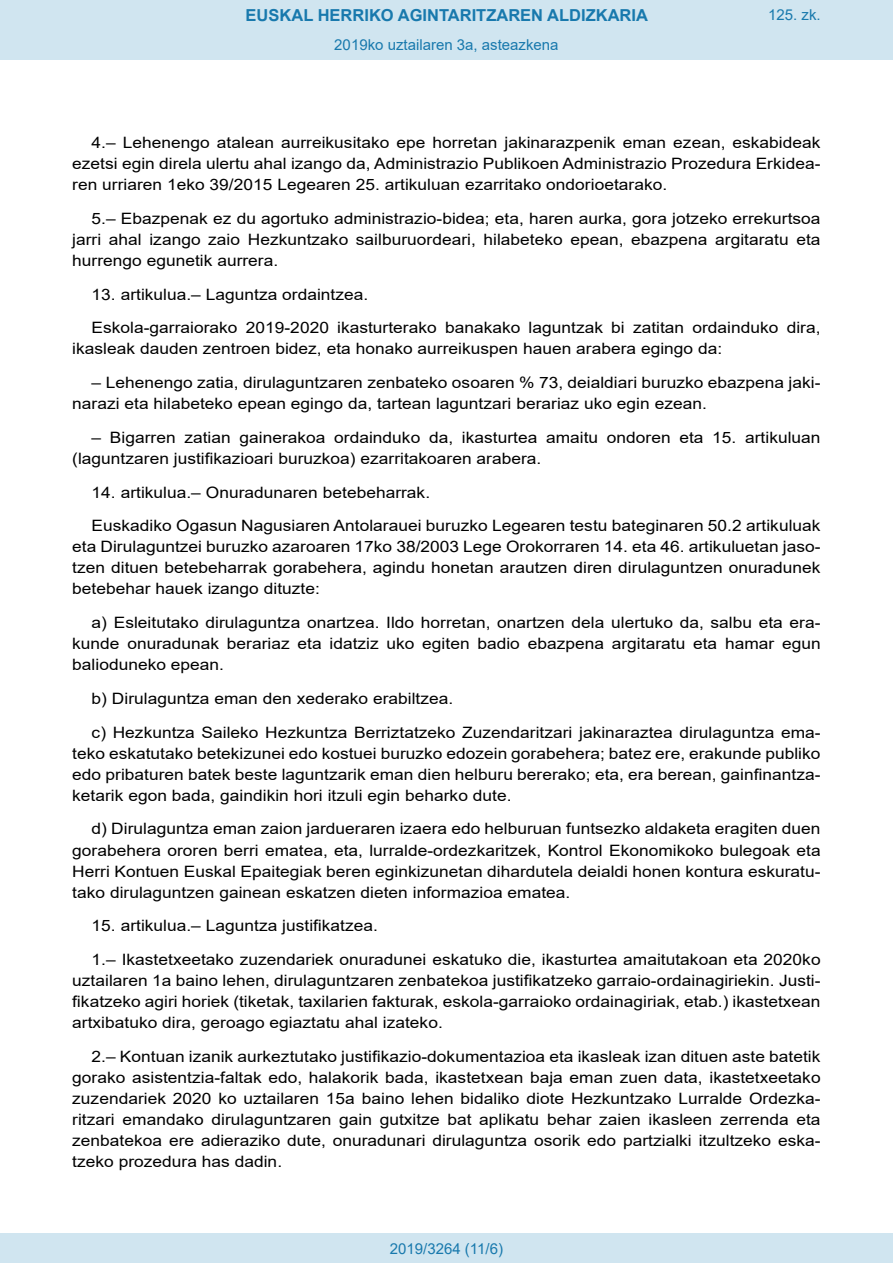
<style>
.page{position:relative;width:893px;height:1263px;background:#fff}
.page>*{position:absolute;margin:0;border:0;box-sizing:border-box;transform-origin:0 0}
.t1{font:700 16.5px "Arial";color:#1879ad}
.BOPVDetalle{font:15.6px/21px "Arial";color:#000;text-align:justify;scale:1.11 1}
.Paginacion_Centro{font:15px "Arial";color:#1879ad}
</style>
<div class="page">
<div style="left:0;top:0;width:893px;height:60px;background:#d0e5f0"></div>
<div style="left:0;top:1233px;width:893px;height:30px;background:#d0e5f0"></div>
<p class="t1" style="left:246px;top:3px;width:404px">EUSKAL HERRIKO AGINTARITZAREN ALDIZKARIA</p>
<p class="Paginacion_Centro" style="left:334px;top:35px;width:226px">2019ko uztailaren 3a, asteazkena</p>
<p class="Paginacion_Centro" style="left:768px;top:5px;width:54px">125. zk.</p>
<p class="BOPVDetalle" style="left:72px;top:132px;width:676px;text-indent:19px">4.– Lehenengo atalean aurreikusitako epe horretan jakinarazpenik eman ezean, eskabideak ezetsi egin direla ulertu ahal izango da, Administrazio Publikoen Administrazio Prozedura Erkidea&shy;ren urriaren 1eko 39/2015 Legearen 25. artikuluan ezarritako ondorioetarako.</p>
<p class="BOPVDetalle" style="left:72px;top:208px;width:676px;text-indent:19px">5.– Ebazpenak ez du agortuko administrazio-bidea; eta, haren aurka, gora jotzeko errekurtsoa jarri ahal izango zaio Hezkuntzako sailburuordeari, hilabeteko epean, ebazpena argitaratu eta hurrengo egunetik aurrera.</p>
<p class="BOPVDetalle" style="left:92px;top:284px;width:251px">13. artikulua.– Laguntza ordaintzea.</p>
<p class="BOPVDetalle" style="left:72px;top:317px;width:676px;text-indent:19px">Eskola-garraiorako 2019-2020 ikasturterako banakako laguntzak bi zatitan ordainduko dira, ikasleak dauden zentroen bidez, eta honako aurreikuspen hauen arabera egingo da:</p>
<p class="BOPVDetalle" style="left:72px;top:372px;width:676px;text-indent:19px">– Lehenengo zatia, dirulaguntzaren zenbateko osoaren % 73, deialdiari buruzko ebazpena jaki&shy;narazi eta hilabeteko epean egingo da, tartean laguntzari berariaz uko egin ezean.</p>
<p class="BOPVDetalle" style="left:72px;top:427px;width:676px;text-indent:19px">– Bigarren zatian gainerakoa ordainduko da, ikasturtea amaitu ondoren eta 15. artikuluan (laguntzaren justifikazioari buruzkoa) ezarritakoaren arabera.</p>
<p class="BOPVDetalle" style="left:92px;top:482px;width:306px">14. artikulua.– Onuradunaren betebeharrak.</p>
<p class="BOPVDetalle" style="left:72px;top:515px;width:676px;text-indent:19px">Euskadiko Ogasun Nagusiaren Antolarauei buruzko Legearen testu bateginaren 50.2 artikuluak eta Dirulaguntzei buruzko azaroaren 17ko 38/2003 Lege Orokorraren 14. eta 46. artikuluetan jaso&shy;tzen dituen betebeharrak gorabehera, agindu honetan arautzen diren dirulaguntzen onuradunek betebehar hauek izango dituzte:</p>
<p class="BOPVDetalle" style="left:72px;top:612px;width:676px;text-indent:19px">a) Esleitutako dirulaguntza onartzea. Ildo horretan, onartzen dela ulertuko da, salbu eta era&shy;kunde onuradunak berariaz eta idatziz uko egiten badio ebazpena argitaratu eta hamar egun balioduneko epean.</p>
<p class="BOPVDetalle" style="left:92px;top:688px;width:327px">b) Dirulaguntza eman den xederako erabiltzea.</p>
<p class="BOPVDetalle" style="left:72px;top:722px;width:676px;text-indent:19px">c) Hezkuntza Saileko Hezkuntza Berriztatzeko Zuzendaritzari jakinaraztea dirulaguntza ema&shy;teko eskatutako betekizunei edo kostuei buruzko edozein gorabehera; batez ere, erakunde publiko edo pribaturen batek beste laguntzarik eman dien helburu bererako; eta, era berean, gainfinantza&shy;ketarik egon bada, gaindikin hori itzuli egin beharko dute.</p>
<p class="BOPVDetalle" style="left:72px;top:818px;width:676px;text-indent:19px">d) Dirulaguntza eman zaion jardueraren izaera edo helburuan funtsezko aldaketa eragiten duen gorabehera ororen berri ematea, eta, lurralde-ordezkaritzek, Kontrol Ekonomikoko bulegoak eta Herri Kontuen Euskal Epaitegiak beren eginkizunetan dihardutela deialdi honen kontura eskuratu&shy;tako dirulaguntzen gainean eskatzen dieten informazioa ematea.</p>
<p class="BOPVDetalle" style="left:92px;top:915px;width:259px">15. artikulua.– Laguntza justifikatzea.</p>
<p class="BOPVDetalle" style="left:72px;top:949px;width:676px;text-indent:19px">1.– Ikastetxeetako zuzendariek onuradunei eskatuko die, ikasturtea amaitutakoan eta 2020ko uztailaren 1a baino lehen, dirulaguntzaren zenbatekoa justifikatzeko garraio-ordainagiriekin. Justi&shy;fikatzeko agiri horiek (tiketak, taxilarien fakturak, eskola-garraioko ordainagiriak, etab.) ikastetxean artxibatuko dira, geroago egiaztatu ahal izateko.</p>
<p class="BOPVDetalle" style="left:72px;top:1046px;width:676px;text-indent:19px">2.– Kontuan izanik aurkeztutako justifikazio-dokumentazioa eta ikasleak izan dituen aste batetik gorako asistentzia-faltak edo, halakorik bada, ikastetxean baja eman zuen data, ikastetxeetako zuzendariek 2020 ko uztailaren 15a baino lehen bidaliko diote Hezkuntzako Lurralde Ordezka&shy;ritzari emandako dirulaguntzaren gain gutxitze bat aplikatu behar zaien ikasleen zerrenda eta zenbatekoa ere adieraziko dute, onuradunari dirulaguntza osorik edo partzialki itzultzeko eska&shy;tzeko prozedura has dadin.</p>
<p class="Paginacion_Centro" style="left:390px;top:1238px;width:115px">2019/3264 (11/6)</p>
</div>
